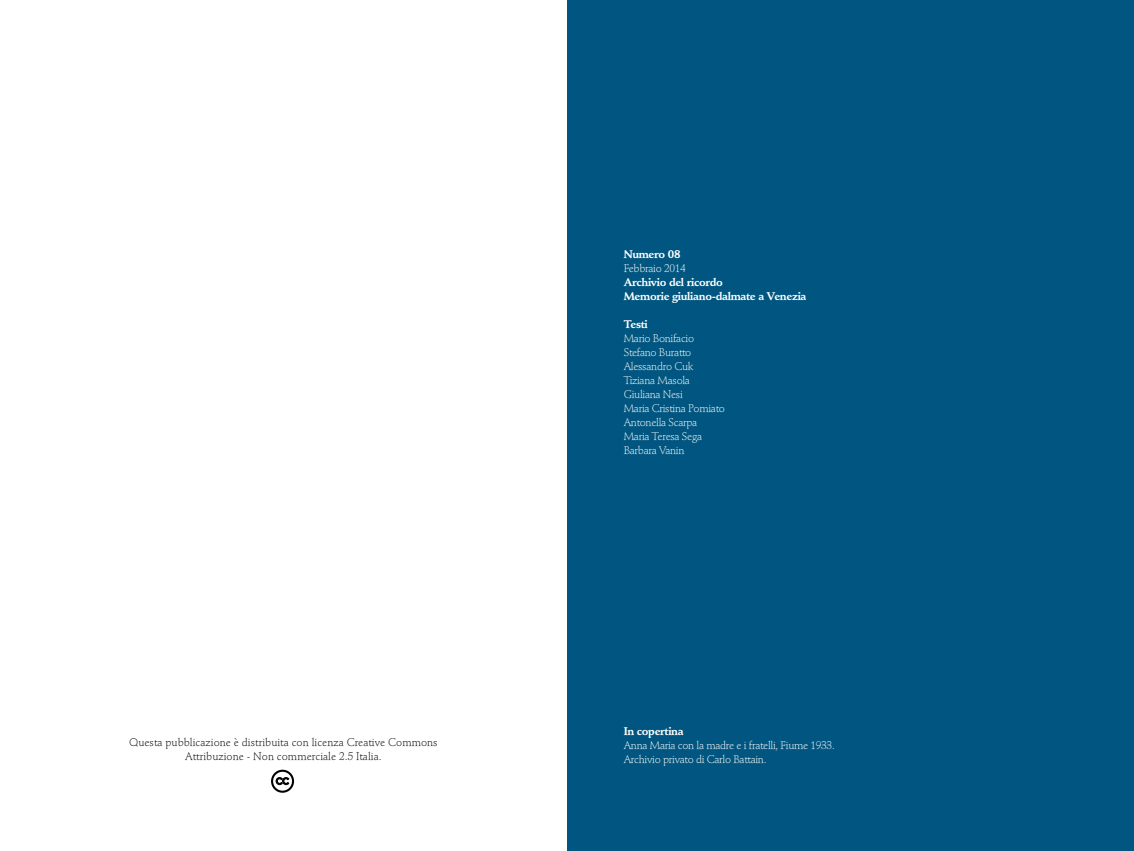
<style>
.page{position:relative;width:1134px;height:851px;background:#fff}
.page>*{position:absolute;margin:0;border:0;box-sizing:border-box;transform-origin:0 0}
.t1{font:300 11px/14px "Stempel Schneidler";letter-spacing:-.03em;color:#fff}
.t2{font:300 11px/14px "Stempel Schneidler";color:#000;text-align:center}
.t3{font:700 11px/14px "Stempel Schneidler";letter-spacing:-.03em;color:#fff}
.t4{font:9px "Florencesans SC Black";color:#000}
</style>
<div class="page">
<div style="left:271px;top:769px;width:23px;height:23px;border:2px solid #000;border-radius:50%"></div>
<svg style="left:276px;top:777px;width:13px;height:8px"></svg>
<div style="left:567px;top:0;width:567px;height:850px;background:#005680"></div>
<p class="t2" style="left:129px;top:735px;width:310px">Questa pubblicazione è distribuita con licenza Creative Commons<br>Attribuzione - Non commerciale 2.5 Italia.</p>
<p class="t4" style="left:276px;top:776px;width:15px">CC</p>
<p class="t3" style="left:624px;top:247px;width:58px">Numero 08</p>
<p class="t1" style="left:624px;top:261px;width:64px">Febbraio 2014</p>
<p class="t3" style="left:624px;top:275px;width:184px">Archivio del ricordo<br>Memorie giuliano-dalmate a Venezia</p>
<p class="t3" style="left:624px;top:317px;width:26px">Testi</p>
<p class="t1" style="left:624px;top:331px;width:103px">Mario Bonifacio<br>Stefano Buratto<br>Alessandro Cuk<br>Tiziana Masola<br>Giuliana Nesi<br>Maria Cristina Pomiato<br>Antonella Scarpa<br>Maria Teresa Sega<br>Barbara Vanin</p>
<p class="t3" style="left:624px;top:723px;width:62px">In copertina</p>
<p class="t1" style="left:624px;top:737px;width:213px">Anna Maria con la madre e i fratelli, Fiume 1933.<br>Archivio privato di Carlo Battain.</p>
</div>
